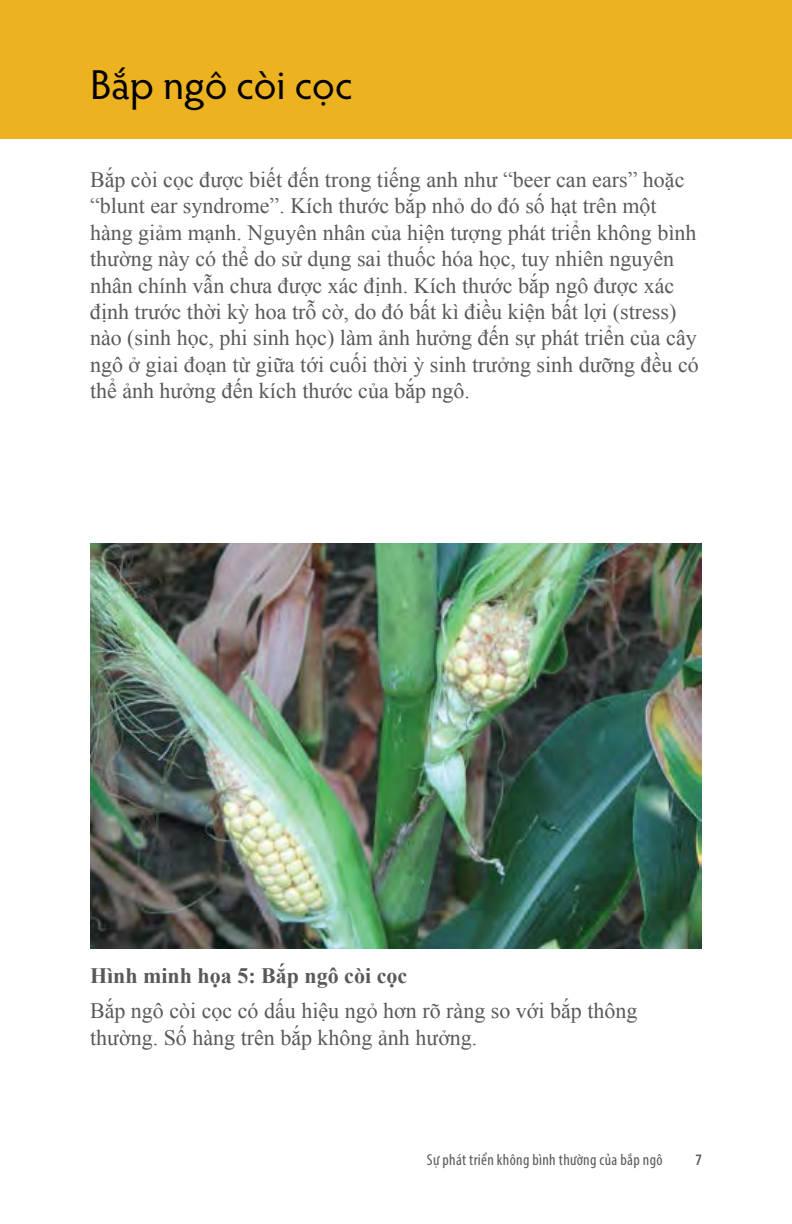
<style>
.page{position:relative;width:792px;height:1224px;background:#fff}
.page>*{position:absolute;margin:0;border:0;box-sizing:border-box;transform-origin:0 0}
.t1{font:42px "Hypatia Sans Pro";letter-spacing:-.005em;color:#000}
.t2{font:22px/26.4px "Times New Roman";color:#58595b}
.t3{font:700 22px "Times New Roman";color:#58595b}
.t4{font:condensed 16px "Myriad Pro";letter-spacing:.02em;color:#58595b}
.t5{font:600 condensed 16px "Myriad Pro";color:#58595b}
</style>
<div class="page">
<div style="left:0;top:0;width:792px;height:138px;background:#ecb21f"></div>
<img style="left:90px;top:544px;width:612px;height:404px">
<h1 class="t1" style="left:90px;top:56px;width:264px">Bắp ngô còi cọc</h1>
<p class="t2" style="left:90px;top:166px;width:610px">Bắp còi cọc được biết đến trong tiếng anh như “beer can ears” hoặc “blunt ear syndrome”. Kích thước bắp nhỏ do đó số hạt trên một hàng giảm mạnh. Nguyên nhân của hiện tượng phát triển không bình thường này có thể do sử dụng sai thuốc hóa học, tuy nhiên nguyên nhân chính vẫn chưa được xác định. Kích thước bắp ngô được xác định trước thời kỳ hoa trỗ cờ, do đó bất kì điều kiện bất lợi (stress) nào (sinh học, phi sinh học) làm ảnh hưởng đến sự phát triển của cây ngô ở giai đoạn từ giữa tới cuối thời ỳ sinh trưởng sinh dưỡng đều có thể ảnh hưởng đến kích thước của bắp ngô.</p>
<p class="t3" style="left:90px;top:960px;width:319px">Hình minh họa 5: Bắp ngô còi cọc</p>
<p class="t2" style="left:90px;top:997px;width:549px">Bắp ngô còi cọc có dấu hiệu ngỏ hơn rõ ràng so với bắp thông thường. Số hàng trên bắp không ảnh hưởng.</p>
<p class="t4" style="left:427px;top:1150px;width:237px">Sự phát triển không bình thường của bắp ngô</p>
<p class="t5" style="left:695px;top:1151px;width:8px">7</p>
</div>
